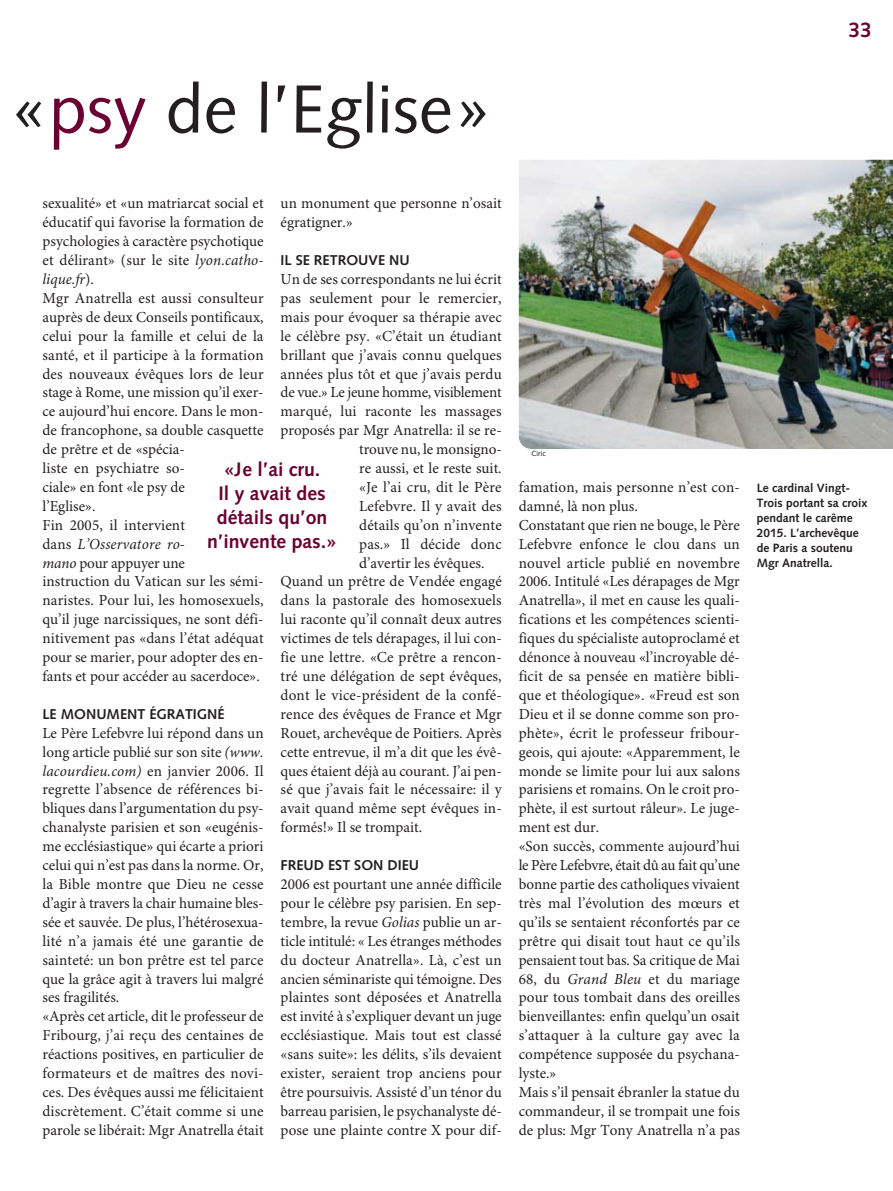
<style>
.page{position:relative;width:893px;height:1191px;background:#fff}
.page>*{position:absolute;margin:0;border:0;box-sizing:border-box;transform-origin:0 0}
.t1{font:67.95px "Syntax LT Std";color:#231f20}
.t2{font:700 21px "Syntax LT Std";color:#6b0132}
.t3{font:700 19.5px/24px "Syntax LT Std";color:#6b0132;text-align:center}
.t4{font:15.3px/18.9px "Minion Pro";color:#231f20}
.t5{font:700 14.25px "Syntax LT Std";color:#231f20}
.t6{font:700 12px/15px "Syntax LT Std";color:#231f20}
.t7{font:7.5px "Syntax LT Std";color:#231f20}
.s1{color:#6b0132}
.s2{font-style:italic}
</style>
<div class="page">
<img style="left:519px;top:160px;width:374px;height:289px">
<h1 class="t1" style="left:9px;top:82px;width:485px">«<span class="s1">psy</span> de l’Eglise»</h1>
<h2 class="t2" style="left:848px;top:21px;width:25px">33</h2>
<p class="t4" style="left:43px;top:195px;width:223px">sexualité» et «un matriarcat social et éducatif qui favorise la formation de psychologies à caractère psychotique et délirant» (sur le site <span class="s2">lyon.catho&shy;lique.fr</span>).<br>Mgr Anatrella est aussi consulteur auprès de deux Conseils pontificaux, celui pour la famille et celui de la santé, et il participe à la formation des nouveaux évêques lors de leur stage à Rome, une mission qu’il exer&shy;ce aujourd’hui encore. Dans le mon&shy;de francophone, sa double casquette de prêtre et de «spécia-<br>liste en psychiatre so-<br>ciale» en font «le psy de<br>l’Eglise».<br>Fin 2005, il intervient<br>dans <span class="s2">L’Osservatore ro-<br>mano</span> pour appuyer une<br>instruction du Vatican sur les sémi&shy;naristes. Pour lui, les homosexuels, qu’il juge narcissiques, ne sont défi&shy;nitivement pas «dans l’état adéquat pour se marier, pour adopter des en&shy;fants et pour accéder au sacerdoce».</p>
<p class="t5" style="left:43px;top:708px;width:184px">LE MONUMENT ÉGRATIGNÉ</p>
<p class="t4" style="left:43px;top:725px;width:223px">Le Père Lefebvre lui répond dans un long article publié sur son site <span class="s2">(www. lacourdieu.com)</span> en janvier 2006. Il regrette l’absence de références bi&shy;bliques dans l’argumentation du psy&shy;chanalyste parisien et son «eugénis&shy;me ecclésiastique» qui écarte a priori celui qui n’est pas dans la norme. Or, la Bible montre que Dieu ne cesse d’agir à travers la chair humaine bles&shy;sée et sauvée. De plus, l’hétérosexua&shy;lité n’a jamais été une garantie de sainteté: un bon prêtre est tel parce que la grâce agit à travers lui malgré ses fragilités.<br>«Après cet article, dit le professeur de Fribourg, j’ai reçu des centaines de réactions positives, en particulier de formateurs et de maîtres des novi&shy;ces. Des évêques aussi me félicitaient discrètement. C’était comme si une parole se libérait: Mgr Anatrella était</p>
<p class="t4" style="left:281px;top:195px;width:223px">un monument que personne n’osait égratigner.»</p>
<p class="t5" style="left:281px;top:254px;width:131px">IL SE RETROUVE NU</p>
<p class="t4" style="left:281px;top:271px;width:223px">Un de ses correspondants ne lui écrit</p>
<p class="t4" style="left:281px;top:290px;width:223px">pas seulement pour le remercier,</p>
<p class="t4" style="left:281px;top:309px;width:223px">mais pour évoquer sa thérapie avec</p>
<p class="t4" style="left:281px;top:328px;width:223px">le célèbre psy. «C’était un étudiant</p>
<p class="t4" style="left:281px;top:347px;width:223px">brillant que j’avais connu quelques</p>
<p class="t4" style="left:281px;top:365px;width:223px">années plus tôt et que j’avais perdu</p>
<p class="t4" style="left:281px;top:384px;width:223px">de vue.» Le jeune homme, visiblement</p>
<p class="t4" style="left:281px;top:403px;width:223px">marqué, lui raconte les massages</p>
<p class="t4" style="left:281px;top:422px;width:223px">proposés par Mgr Anatrella: il se re-</p>
<p class="t4" style="left:359px;top:441px;width:144px">trouve nu, le monsigno-</p>
<p class="t4" style="left:359px;top:460px;width:144px">re aussi, et le reste suit.</p>
<p class="t4" style="left:359px;top:479px;width:144px">«Je l’ai cru, dit le Père</p>
<p class="t4" style="left:359px;top:498px;width:144px">Lefebvre. Il y avait des</p>
<p class="t4" style="left:359px;top:517px;width:144px">détails qu’on n’invente</p>
<p class="t4" style="left:359px;top:536px;width:144px">pas.» Il décide donc</p>
<p class="t4" style="left:359px;top:554px;width:127px">d’avertir les évêques.</p>
<p class="t4" style="left:281px;top:573px;width:223px">Quand un prêtre de Vendée engagé</p>
<p class="t4" style="left:281px;top:592px;width:223px">dans la pastorale des homosexuels</p>
<p class="t4" style="left:281px;top:611px;width:223px">lui raconte qu’il connaît deux autres</p>
<p class="t4" style="left:281px;top:630px;width:223px">victimes de tels dérapages, il lui con-</p>
<p class="t4" style="left:281px;top:649px;width:223px">fie une lettre. «Ce prêtre a rencon-</p>
<p class="t4" style="left:281px;top:668px;width:223px">tré une délégation de sept évêques,</p>
<p class="t4" style="left:281px;top:687px;width:223px">dont le vice-président de la confé-</p>
<p class="t4" style="left:281px;top:706px;width:223px">rence des évêques de France et Mgr</p>
<p class="t4" style="left:281px;top:725px;width:223px">Rouet, archevêque de Poitiers. Après</p>
<p class="t4" style="left:281px;top:743px;width:223px">cette entrevue, il m’a dit que les évê-</p>
<p class="t4" style="left:281px;top:762px;width:223px">ques étaient déjà au courant. J’ai pen-</p>
<p class="t4" style="left:281px;top:781px;width:223px">sé que j’avais fait le nécessaire: il y</p>
<p class="t4" style="left:281px;top:800px;width:223px">avait quand même sept évêques in-</p>
<p class="t4" style="left:281px;top:819px;width:143px">formés!» Il se trompait.</p>
<p class="t5" style="left:281px;top:859px;width:140px">FREUD EST SON DIEU</p>
<p class="t4" style="left:281px;top:876px;width:223px;text-align:justify">2006 est pourtant une année difficile pour le célèbre psy parisien. En sep&shy;tembre, la revue <span class="s2">Golias</span> publie un ar&shy;ticle intitulé: « Les étranges méthodes du docteur Anatrella». Là, c’est un ancien séminariste qui témoigne. Des plaintes sont déposées et Anatrella est invité à s’expliquer devant un juge ecclésiastique. Mais tout est classé «sans suite»: les délits, s’ils devaient exister, seraient trop anciens pour être poursuivis. Assisté d’un ténor du barreau parisien, le psychanalyste dé&shy;pose une plainte contre X pour dif-</p>
<p class="t3" style="left:207px;top:459px;width:132px">«Je l’ai cru.<br>Il y avait des détails qu’on n’invente pas.»</p>
<p class="t7" style="left:531px;top:450px;width:16px">Ciric</p>
<p class="t4" style="left:519px;top:479px;width:223px">famation, mais personne n’est con&shy;damné, là non plus.<br>Constatant que rien ne bouge, le Père Lefebvre enfonce le clou dans un nouvel article publié en novembre 2006. Intitulé «Les dérapages de Mgr Anatrella», il met en cause les quali&shy;fications et les compétences scienti&shy;fiques du spécialiste autoproclamé et dénonce à nouveau «l’incroyable dé&shy;ficit de sa pensée en matière bibli&shy;que et théologique». «Freud est son Dieu et il se donne comme son pro&shy;phète», écrit le professeur fribour&shy;geois, qui ajoute: «Apparemment, le monde se limite pour lui aux salons parisiens et romains. On le croit pro&shy;phète, il est surtout râleur». Le juge&shy;ment est dur.<br>«Son succès, commente aujourd’hui le Père Lefebvre, était dû au fait qu’une bonne partie des catholiques vivaient très mal l’évolution des mœurs et qu’ils se sentaient réconfortés par ce prêtre qui disait tout haut ce qu’ils pensaient tout bas. Sa critique de Mai 68, du <span class="s2">Grand Bleu</span> et du mariage pour tous tombait dans des oreilles bienveillantes: enfin quelqu’un osait s’attaquer à la culture gay avec la compétence supposée du psychana&shy;lyste.»<br>Mais s’il pensait ébranler la statue du commandeur, il se trompait une fois de plus: Mgr Tony Anatrella n’a pas</p>
<p class="t6" style="left:757px;top:481px;width:112px">Le cardinal Vingt-<br>Trois portant sa croix pendant le carême<br>2015. L’archevêque de Paris a soutenu<br>Mgr Anatrella.</p>
</div>
